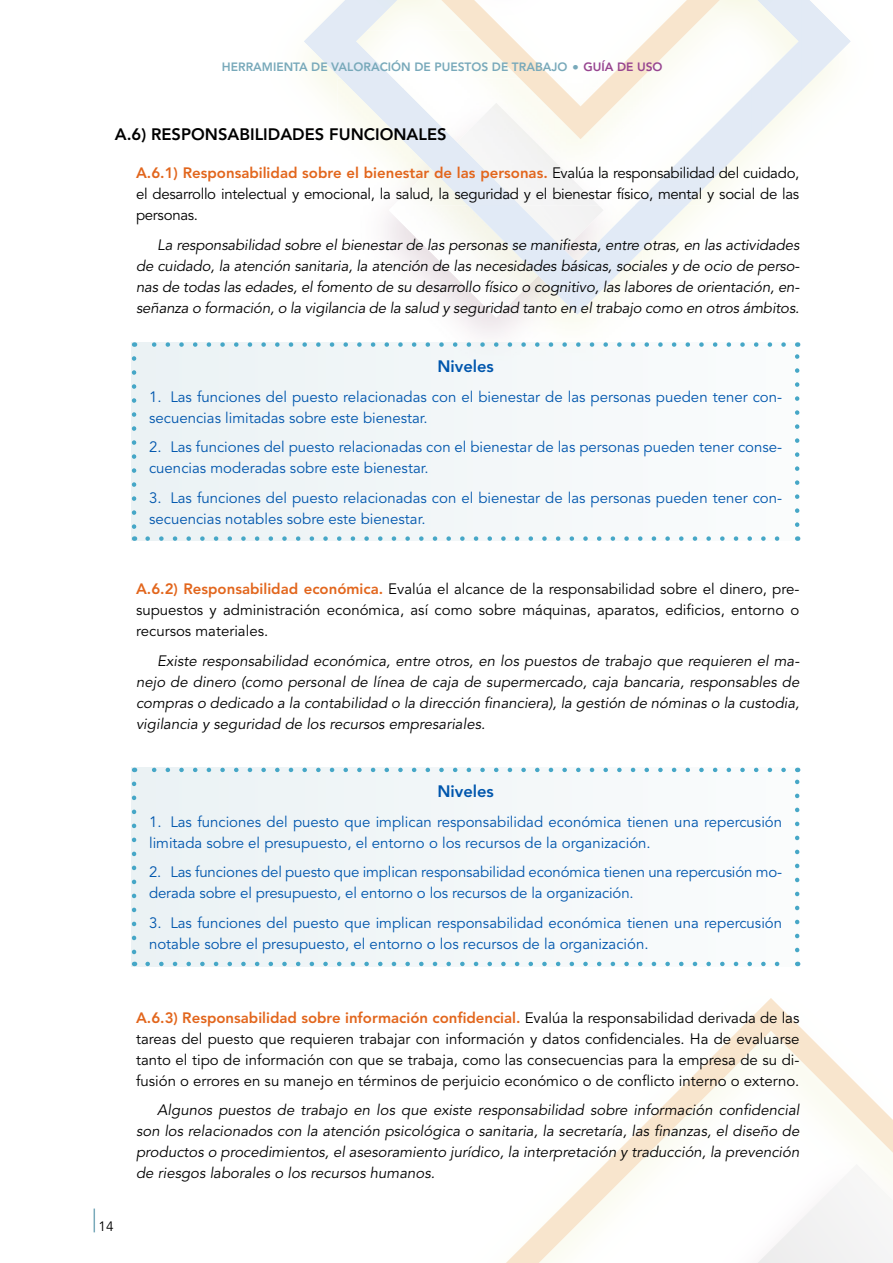
<style>
.page{position:relative;width:893px;height:1263px;background:#fff}
.page>*{position:absolute;margin:0;border:0;box-sizing:border-box;transform-origin:0 0}
.t1{font:800 30px "Avenir LT Std";color:#78a9ba}
.t2{font:800 16.5px "Avenir LT Std";color:#000}
.t3{font:800 16.5px "Avenir LT Std";color:#0056ad}
.t4{font:italic 15px/21px "Avenir LT Std";color:#000;text-align:justify}
.t5{font:15px/21px "Avenir LT Std";color:#0056ad}
.t6{font:15px/21px "Avenir LT Std";color:#000;text-align:justify}
.t7{font:13.5px "Avenir LT Std";color:#000}
.t8{font:800 12px "Avenir LT Std";color:#78a9ba}
.t9{font:800 12px "Avenir LT Std";color:#974590}
.s1{font-weight:800;color:#e2661d}
</style>
<div class="page">
<svg style="left:506px;top:998px;width:387px;height:265px"></svg>
<img style="left:458px;top:315px;width:343px;height:57px">
<img style="left:455px;top:315px;width:83px;height:3px">
<svg style="left:385px;top:205px;width:318px;height:110px;fill:#f7f6f6"></svg>
<img style="left:403px;top:139px;width:50px;height:52px">
<img style="left:702px;top:139px;width:50px;height:52px">
<img style="left:453px;top:139px;width:50px;height:66px">
<img style="left:652px;top:139px;width:50px;height:66px">
<img style="left:502px;top:188px;width:18px;height:17px">
<img style="left:635px;top:188px;width:17px;height:17px">
<svg style="left:307px;top:0;width:544px;height:139px;fill:#fcfcf6"></svg>
<svg style="left:94px;top:1208px;width:1px;height:24px"></svg>
<div style="left:132px;top:342px;width:667px;height:199px;background:#f2f7f8"></div>
<svg style="left:148px;top:536px;width:632px;height:5px"></svg>
<svg style="left:151px;top:342px;width:633px;height:5px"></svg>
<svg style="left:132px;top:358px;width:4px;height:183px"></svg>
<svg style="left:795px;top:342px;width:4px;height:183px"></svg>
<div style="left:132px;top:768px;width:667px;height:198px;background:#f2f7f8"></div>
<svg style="left:148px;top:962px;width:632px;height:4px"></svg>
<svg style="left:151px;top:768px;width:633px;height:4px"></svg>
<svg style="left:132px;top:784px;width:4px;height:182px"></svg>
<svg style="left:795px;top:768px;width:4px;height:182px"></svg>
<p class="t8" style="left:222px;top:60px;width:347px">HERRAMIENTA DE VALORACIÓN DE PUESTOS DE TRABAJO</p>
<h1 class="t1" style="left:571px;top:48px;width:10px">·</h1>
<p class="t9" style="left:583px;top:60px;width:81px">GUÍA DE USO</p>
<p class="t2" style="left:115px;top:125px;width:333px">A.6) RESPONSABILIDADES FUNCIONALES</p>
<p class="t6" style="left:136px;top:163px;width:665px"><span class="s1">A.6.1) Responsabilidad sobre el bienestar de las personas.</span> Evalúa la responsabilidad del cuidado, el desarrollo intelectual y emocional, la salud, la seguridad y el bienestar físico, mental y social de las personas.</p>
<p class="t4" style="left:136px;top:234px;width:665px;text-indent:21px">La responsabilidad sobre el bienestar de las personas se manifiesta, entre otras, en las actividades de cuidado, la atención sanitaria, la atención de las necesidades básicas, sociales y de ocio de perso&shy;nas de todas las edades, el fomento de su desarrollo físico o cognitivo, las labores de orientación, en&shy;señanza o formación, o la vigilancia de la salud y seguridad tanto en el trabajo como en otros ámbitos.</p>
<p class="t3" style="left:437px;top:357px;width:58px">Niveles</p>
<p class="t5" style="left:149px;top:386px;width:635px">1. Las funciones del puesto relacionadas con el bienestar de las personas pueden tener con&shy;secuencias limitadas sobre este bienestar.</p>
<p class="t5" style="left:149px;top:437px;width:635px">2. Las funciones del puesto relacionadas con el bienestar de las personas pueden tener conse&shy;cuencias moderadas sobre este bienestar.</p>
<p class="t5" style="left:149px;top:487px;width:635px">3. Las funciones del puesto relacionadas con el bienestar de las personas pueden tener con&shy;secuencias notables sobre este bienestar.</p>
<p class="t6" style="left:136px;top:579px;width:665px"><span class="s1">A.6.2) Responsabilidad económica.</span> Evalúa el alcance de la responsabilidad sobre el dinero, pre&shy;supuestos y administración económica, así como sobre máquinas, aparatos, edificios, entorno o recursos materiales.</p>
<p class="t4" style="left:136px;top:650px;width:665px;text-indent:21px">Existe responsabilidad económica, entre otros, en los puestos de trabajo que requieren el ma&shy;nejo de dinero (como personal de línea de caja de supermercado, caja bancaria, responsables de compras o dedicado a la contabilidad o la dirección financiera), la gestión de nóminas o la custodia, vigilancia y seguridad de los recursos empresariales.</p>
<p class="t3" style="left:437px;top:782px;width:58px">Niveles</p>
<p class="t5" style="left:149px;top:812px;width:635px">1. Las funciones del puesto que implican responsabilidad económica tienen una repercusión limitada sobre el presupuesto, el entorno o los recursos de la organización.</p>
<p class="t5" style="left:149px;top:862px;width:635px">2. Las funciones del puesto que implican responsabilidad económica tienen una repercusión mo&shy;derada sobre el presupuesto, el entorno o los recursos de la organización.</p>
<p class="t5" style="left:149px;top:913px;width:635px">3. Las funciones del puesto que implican responsabilidad económica tienen una repercusión notable sobre el presupuesto, el entorno o los recursos de la organización.</p>
<p class="t7" style="left:99px;top:1218px;width:17px">14</p>
<p class="t6" style="left:136px;top:1007px;width:665px"><span class="s1">A.6.3) Responsabilidad sobre información confidencial.</span> Evalúa la responsabilidad derivada de las tareas del puesto que requieren trabajar con información y datos confidenciales. Ha de evaluarse tanto el tipo de información con que se trabaja, como las consecuencias para la empresa de su di&shy;fusión o errores en su manejo en términos de perjuicio económico o de conflicto interno o externo.</p>
<p class="t4" style="left:136px;top:1100px;width:665px;text-indent:21px">Algunos puestos de trabajo en los que existe responsabilidad sobre información confidencial son los relacionados con la atención psicológica o sanitaria, la secretaría, las finanzas, el diseño de productos o procedimientos, el asesoramiento jurídico, la interpretación y traducción, la prevención de riesgos laborales o los recursos humanos.</p>
</div>
